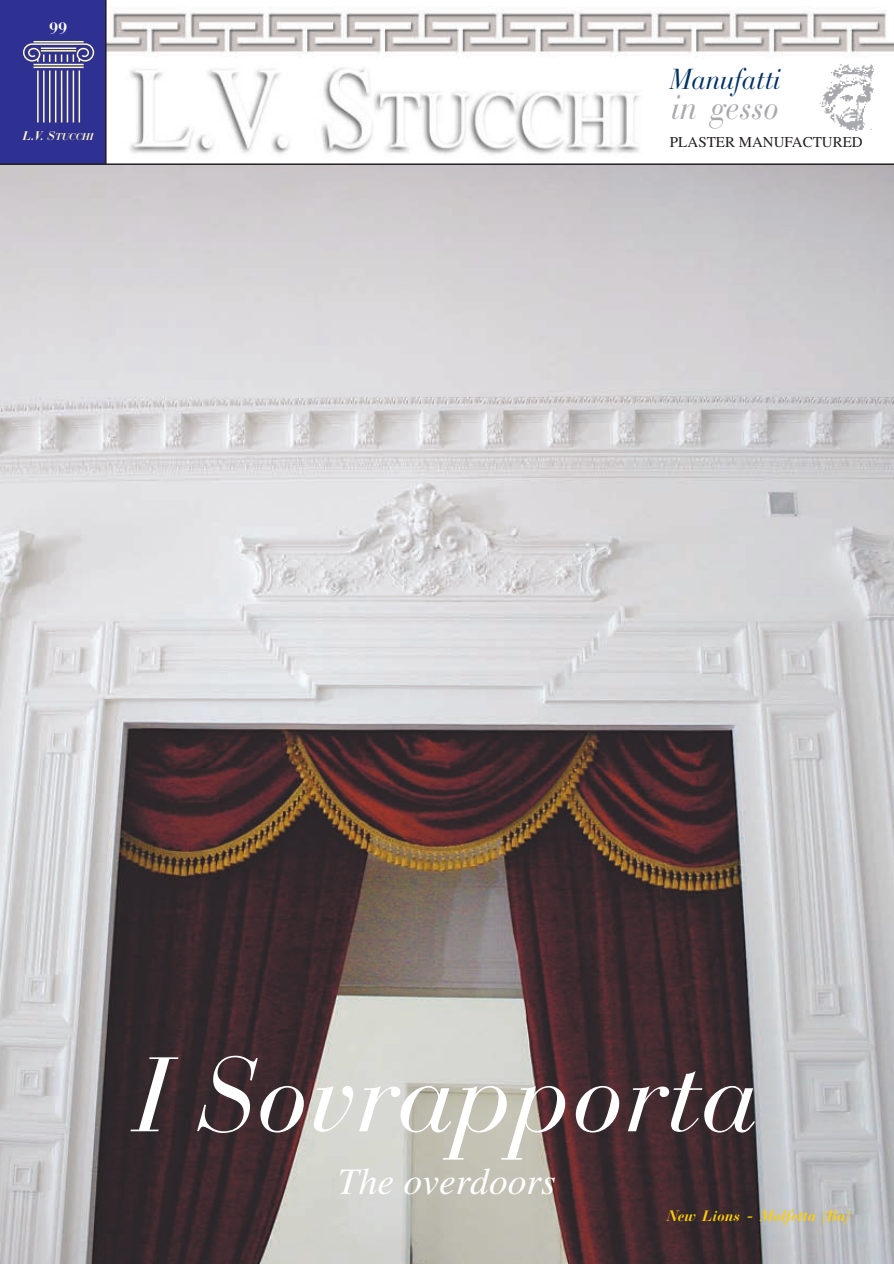
<style>
.page{position:relative;width:894px;height:1264px;background:#fff}
.page>*{position:absolute;margin:0;border:0;box-sizing:border-box;transform-origin:0 0}
.t1{font:italic 105px "Bauer Bodoni";color:#fff}
.t2{font:italic 37.5px "Times";color:#fff}
.t3{font:italic 34.5px "Bauer Bodoni";color:#a8a9ad;scale:.9 1}
.t4{font:italic 28.65px "Bauer Bodoni";color:#003163;scale:.9 1}
.t5{font:700 16.5px "Bauer Bodoni";color:#fff}
.t6{font:italic 700 15px "Bauer Bodoni";color:#fece08}
.t7{font:15px "Times";color:#231f20}
.t8{font:italic 700 9.75px "Bauer Bodoni";color:#fffac2}
.s1{font-size:12.45px}
</style>
<div class="page">
<img style="left:0;top:165px;width:893px;height:1099px">
<img style="left:130px;top:67px;width:510px;height:88px">
<img style="left:106px;top:6px;width:787px;height:53px">
<div style="left:0;top:0;width:106px;height:164px;background:#2e3092"></div>
<img style="left:820px;top:64px;width:54px;height:66px">
<hr style="left:49px;top:71px;width:1px;height:51px;background:#fffac2">
<hr style="left:55px;top:71px;width:1px;height:51px;background:#fffac2">
<hr style="left:61px;top:71px;width:1px;height:51px;background:#fffac2">
<hr style="left:43px;top:71px;width:2px;height:51px;background:#fffac2">
<hr style="left:37px;top:71px;width:2px;height:51px;background:#fffac2">
<hr style="left:67px;top:71px;width:1px;height:51px;background:#fffac2">
<hr style="left:73px;top:71px;width:1px;height:51px;background:#fffac2">
<hr style="left:79px;top:71px;width:1px;height:51px;background:#fffac2">
<hr style="left:33px;top:64px;width:51px;height:1px;background:#fffac2">
<hr style="left:33px;top:67px;width:51px;height:1px;background:#fffac2">
<svg style="left:23px;top:43px;width:72px;height:19px"></svg>
<hr style="left:33px;top:41px;width:51px;height:1px;background:#fffac2">
<hr style="left:105px;top:0;width:1px;height:164px;background:#231f20">
<hr style="left:0;top:163px;width:893px;height:2px;background:#231f20">
<p class="t5" style="left:49px;top:18px;width:20px">99</p>
<p class="t5" style="left:59px;top:19px;width:11px">5</p>
<p class="t8" style="left:23px;top:130px;width:72px"><span class="s1">L.V. S</span>TUCCHI</p>
<h3 class="t4" style="left:669px;top:62px;width:124px">Manufatti</h3>
<h3 class="t3" style="left:671px;top:86px;width:121px">in gesso</h3>
<p class="t7" style="left:669px;top:133px;width:194px">PLASTER MANUFACTURED</p>
<h1 class="t1" style="left:134px;top:1032px;width:626px">I Sovrapporta</h1>
<h2 class="t2" style="left:338px;top:1160px;width:219px">The overdoors</h2>
<p class="t6" style="left:667px;top:1206px;width:185px">New Lions - Molfetta (Ba)</p>
</div>
